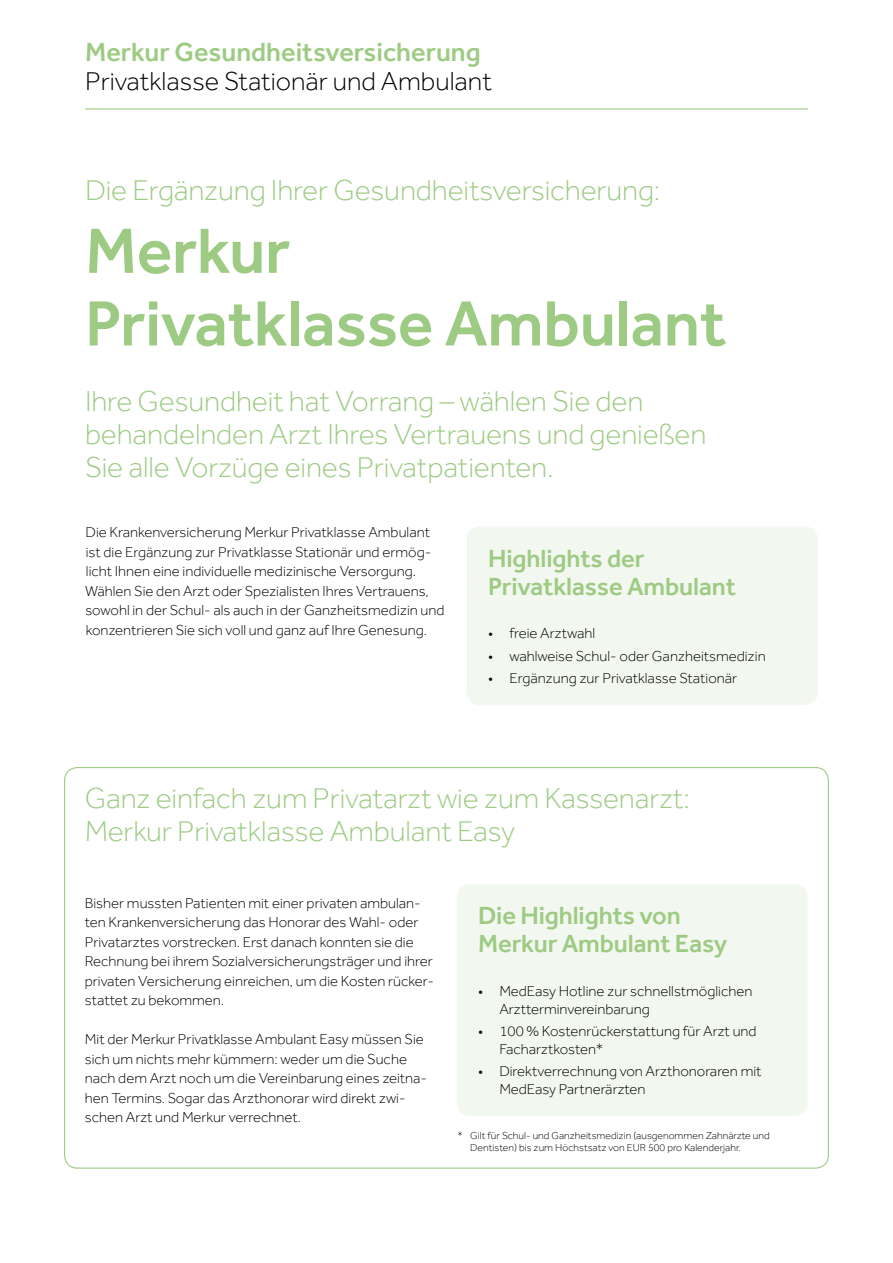
<style>
.page{position:relative;width:893px;height:1263px;background:#fff}
.page>*{position:absolute;margin:0;border:0;box-sizing:border-box;transform-origin:0 0}
.t1{font:500 66px/72.6px "Effra";letter-spacing:-.005em;color:#9ecb84}
.t2{font:300 30px/33px "Effra";letter-spacing:-.005em;color:#9ecb84}
.t3{font:300 27px "Effra";color:#000}
.t4{font:500 27px "Effra";color:#9ecb84}
.t5{font:500 25.5px/28px "Effra";letter-spacing:-.005em;color:#9ecb84}
.t6{font:300 15px/19.5px "Effra";color:#000}
.t7{font:300 10.5px/12px "Effra";color:#000}
</style>
<div class="page">
<div style="left:467px;top:526px;width:351px;height:179px;background:#f2f8ef;border-radius:13px"></div>
<div style="left:457px;top:884px;width:351px;height:232px;background:#f2f8ef;border-radius:13px"></div>
<hr style="left:85px;top:108px;width:723px;height:1px;background:#9ecb84">
<h3 class="t4" style="left:85px;top:35px;width:397px">Merkur Gesundheitsversicherung</h3>
<h3 class="t3" style="left:85px;top:66px;width:408px">Privatklasse Stationär und Ambulant</h3>
<h2 class="t2" style="left:85px;top:174px;width:577px">Die Ergänzung Ihrer Gesundheitsversicherung:</h2>
<h1 class="t1" style="left:85px;top:214px;width:643px">Merkur<br>Privatklasse Ambulant</h1>
<h2 class="t2" style="left:85px;top:385px;width:623px">Ihre Gesundheit hat Vorrang – wählen Sie den behandelnden Arzt Ihres Vertrauens und genießen<br>Sie alle Vorzüge eines Privatpatienten.</h2>
<p class="t6" style="left:85px;top:522px;width:361px">Die Krankenversicherung Merkur Privatklasse Ambulant ist die Ergänzung zur Privatklasse Stationär und ermög&shy;licht Ihnen eine individuelle medizinische Versorgung.<br>Wählen Sie den Arzt oder Spezialisten Ihres Vertrauens, sowohl in der Schul- als auch in der Ganzheitsmedizin und konzentrieren Sie sich voll und ganz auf Ihre Genesung.</p>
<h3 class="t5" style="left:488px;top:544px;width:249px">Highlights der<br>Privatklasse Ambulant</h3>
<p class="t6" style="left:488px;top:624px;width:108px">• freie Arztwahl</p>
<p class="t6" style="left:488px;top:646px;width:279px">• wahlweise Schul- oder Ganzheitsmedizin</p>
<p class="t6" style="left:488px;top:668px;width:251px">• Ergänzung zur Privatklasse Stationär</p>
<h2 class="t2" style="left:85px;top:781px;width:607px">Ganz einfach zum Privatarzt wie zum Kassenarzt:<br>Merkur Privatklasse Ambulant Easy</h2>
<p class="t6" style="left:85px;top:893px;width:351px">Bisher mussten Patienten mit einer privaten ambulan&shy;ten Krankenversicherung das Honorar des Wahl- oder Privatarztes vorstrecken. Erst danach konnten sie die Rechnung bei ihrem Sozialversicherungsträger und ihrer privaten Versicherung einreichen, um die Kosten rücker&shy;stattet zu bekommen.</p>
<p class="t6" style="left:85px;top:1029px;width:344px">Mit der Merkur Privatklasse Ambulant Easy müssen Sie sich um nichts mehr kümmern: weder um die Suche nach dem Arzt noch um die Vereinbarung eines zeitna&shy;hen Termins. Sogar das Arzthonorar wird direkt zwi&shy;schen Arzt und Merkur verrechnet.</p>
<h3 class="t5" style="left:478px;top:901px;width:251px">Die Highlights von<br>Merkur Ambulant Easy</h3>
<p class="t6" style="left:499px;top:982px;width:255px;line-height:18px;text-indent:-21px">• MedEasy Hotline zur schnellstmöglichen<br>Arztterminvereinbarung</p>
<p class="t6" style="left:499px;top:1022px;width:259px;line-height:18px;text-indent:-21px">• 100 % Kostenrückerstattung für Arzt und<br>Facharztkosten*</p>
<p class="t6" style="left:499px;top:1062px;width:264px;line-height:18px;text-indent:-21px">• Direktverrechnung von Arzthonoraren mit<br>MedEasy Partnerärzten</p>
<p class="t7" style="left:470px;top:1129px;width:301px;text-indent:-13px">* Gilt für Schul- und Ganzheitsmedizin (ausgenommen Zahnärzte und<br>Dentisten) bis zum Höchstsatz von EUR 500 pro Kalenderjahr.</p>
</div>
